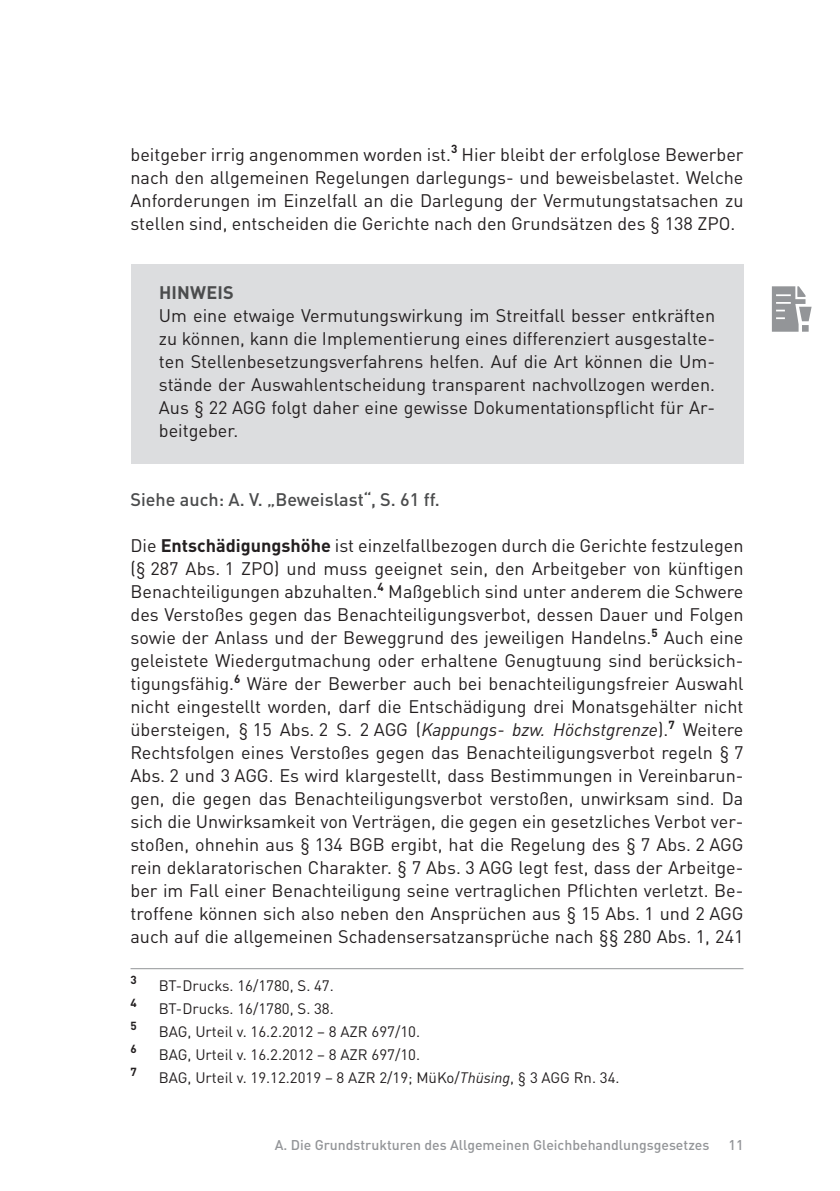
<style>
.page{position:relative;width:840px;height:1191px;background:#fff}
.page>*{position:absolute;margin:0;border:0;box-sizing:border-box;transform-origin:0 0}
.t1{font:18px/23px "DINOT";color:#231f20;text-align:justify}
.t2{font:500 18px "DINOT";color:#4b4c4d}
.t3{font:700 18px "DINOT";letter-spacing:.01em;color:#4b4c4d}
.t4{font:15px "DINOT";color:#231f20}
.t5{font:500 14px "DINOT";color:#939598}
.t6{font:700 11.6px "DINOT";color:#231f20}
.s1{font-weight:700}
.s2{font-style:italic}
</style>
<div class="page">
<div style="left:130px;top:265px;width:613px;height:199px;background:#dcdddf"></div>
<hr style="left:130px;top:968px;width:613px;height:1px;background:#939598">
<svg style="left:771px;top:286px;width:40px;height:46px"></svg>
<div style="left:801px;top:325px;width:7px;height:7px;background:#939598"></div>
<p class="t1" style="left:130px;top:143px;width:614px">beitgeber irrig angenommen worden ist.<sup>3</sup> Hier bleibt der erfolglose Bewerber nach den allgemeinen Regelungen darlegungs- und beweisbelastet. Welche Anforderungen im Einzelfall an die Darlegung der Vermutungstatsachen zu stellen sind, entscheiden die Gerichte nach den Grundsätzen des § 138 ZPO.</p>
<p class="t3" style="left:159px;top:281px;width:76px">HINWEIS</p>
<p class="t1" style="left:159px;top:304px;width:557px">Um eine etwaige Vermutungswirkung im Streitfall besser entkräften zu können, kann die Implementierung eines differenziert ausgestalte&shy;ten Stellenbesetzungsverfahrens helfen. Auf die Art können die Um&shy;stände der Auswahlentscheidung transparent nachvollzogen werden.<br>Aus § 22 AGG folgt daher eine gewisse Dokumentationspflicht für Ar&shy;beitgeber.</p>
<p class="t2" style="left:130px;top:488px;width:310px">Siehe auch: A. V. „Beweislast“, S. 61 ff.</p>
<p class="t1" style="left:130px;top:534px;width:614px">Die <span class="s1">Entschädigungshöhe</span> ist einzelfallbezogen durch die Gerichte festzulegen (§ 287 Abs. 1 ZPO) und muss geeignet sein, den Arbeitgeber von künftigen Benachteiligungen abzuhalten.<sup>4</sup> Maßgeblich sind unter anderem die Schwere des Verstoßes gegen das Benachteiligungsverbot, dessen Dauer und Folgen sowie der Anlass und der Beweggrund des jeweiligen Handelns.<sup>5</sup> Auch eine geleistete Wiedergutmachung oder erhaltene Genugtuung sind berücksich&shy;tigungsfähig.<sup>6</sup> Wäre der Bewerber auch bei benachteiligungsfreier Auswahl nicht eingestellt worden, darf die Entschädigung drei Monatsgehälter nicht übersteigen, § 15 Abs. 2 S. 2 AGG (<span class="s2">Kappungs- bzw. Höchstgrenze</span>).<sup>7</sup> Weitere Rechtsfolgen eines Verstoßes gegen das Benachteiligungsverbot regeln § 7<br>Abs. 2 und 3 AGG. Es wird klargestellt, dass Bestimmungen in Vereinbarun&shy;gen, die gegen das Benachteiligungsverbot verstoßen, unwirksam sind. Da sich die Unwirksamkeit von Verträgen, die gegen ein gesetzliches Verbot ver&shy;stoßen, ohnehin aus § 134 BGB ergibt, hat die Regelung des § 7 Abs. 2 AGG rein deklaratorischen Charakter. § 7 Abs. 3 AGG legt fest, dass der Arbeitge&shy;ber im Fall einer Benachteiligung seine vertraglichen Pflichten verletzt. Be&shy;troffene können sich also neben den Ansprüchen aus § 15 Abs. 1 und 2 AGG auch auf die allgemeinen Schadensersatzansprüche nach §§ 280 Abs. 1, 241</p>
<p class="t6" style="left:130px;top:971px;width:8px">3</p>
<p class="t4" style="left:159px;top:976px;width:176px">BT-Drucks. 16/1780, S. 47.</p>
<p class="t6" style="left:130px;top:994px;width:8px">4</p>
<p class="t4" style="left:159px;top:999px;width:176px">BT-Drucks. 16/1780, S. 38.</p>
<p class="t6" style="left:130px;top:1017px;width:8px">5</p>
<p class="t4" style="left:159px;top:1022px;width:262px">BAG, Urteil v. 16.2.2012 − 8 AZR 697/10.</p>
<p class="t6" style="left:130px;top:1040px;width:8px">6</p>
<p class="t4" style="left:159px;top:1045px;width:262px">BAG, Urteil v. 16.2.2012 − 8 AZR 697/10.</p>
<p class="t6" style="left:130px;top:1063px;width:8px">7</p>
<p class="t4" style="left:159px;top:1068px;width:462px">BAG, Urteil v. 19.12.2019 – 8 AZR 2/19; MüKo/<span class="s2">Thüsing</span>, § 3 AGG Rn. 34.</p>
<p class="t5" style="left:274px;top:1136px;width:436px">A. Die Grundstrukturen des Allgemeinen Gleichbehandlungsgesetzes</p>
<p class="t5" style="left:728px;top:1136px;width:16px">11</p>
</div>
